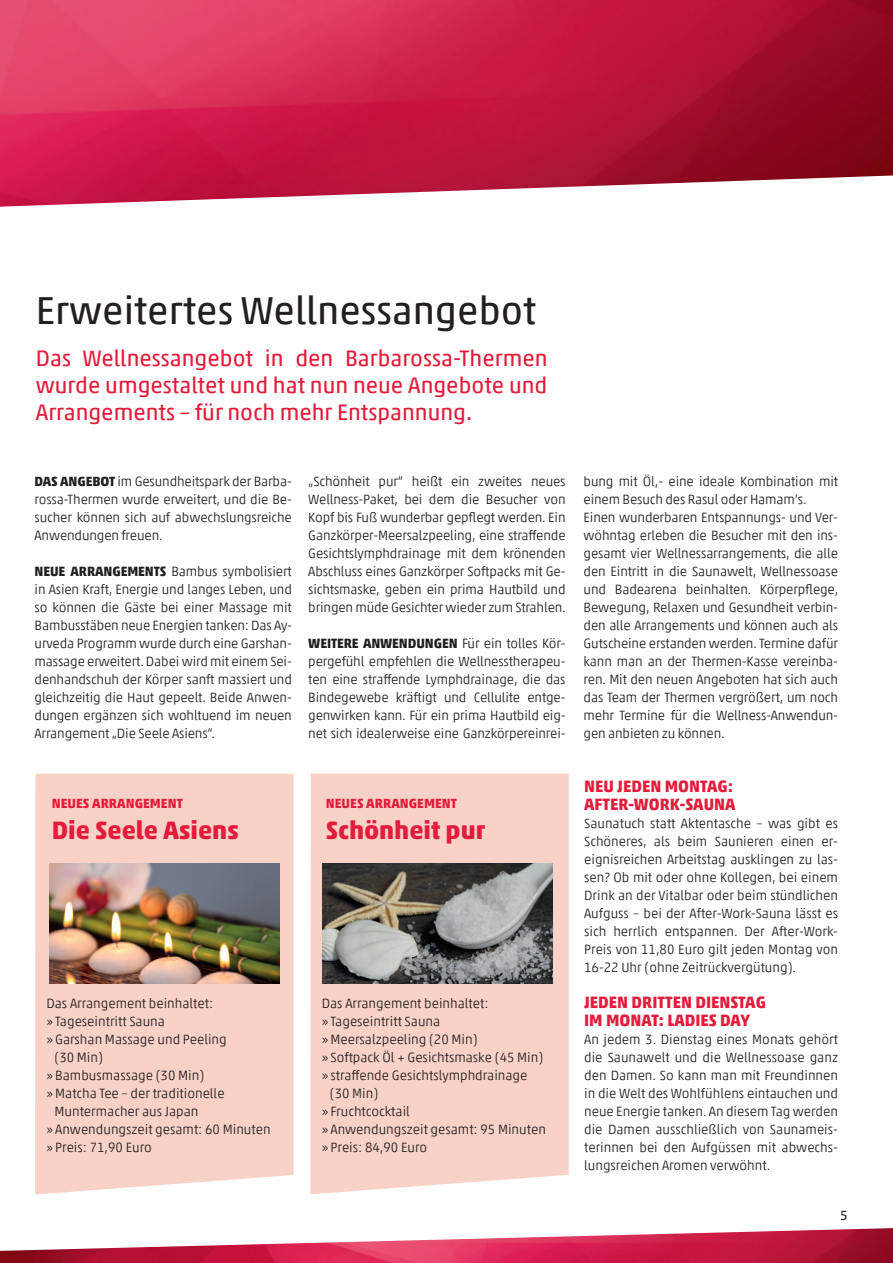
<style>
.page{position:relative;width:893px;height:1263px;background:#fff}
.page>*{position:absolute;margin:0;border:0;box-sizing:border-box;transform-origin:0 0}
.t1{font:39px "Akko Pro";color:#231f20}
.t2{font:700 25.5px "Akko Std";color:#e41c3b}
.t3{font:22.5px/27px "Akko Pro";color:#e41c3b;text-align:justify}
.t4{font:700 16.5px/18px "Akko Pro";color:#e41c3b}
.t5{font:300 13.5px/18px "Akko Pro";letter-spacing:-.01em;color:#231f20;text-align:justify}
.t6{font:700 13.5px "Akko Std";color:#e41c3b}
.t7{font:13.5px "Akko Std";color:#231f20}
.s1{font-family:"Akko Std";font-weight:700}
.s2{font-weight:700}
</style>
<div class="page">
<img style="left:0;top:1228px;width:893px;height:35px">
<img style="left:0;top:0;width:893px;height:207px">
<div style="left:35px;top:774px;width:258px;height:420px;background:#f9d2c7"></div>
<div style="left:310px;top:773px;width:259px;height:421px;background:#f9d2c7"></div>
<img style="left:323px;top:863px;width:230px;height:121px">
<img style="left:49px;top:863px;width:230px;height:121px">
<h1 class="t1" style="left:36px;top:287px;width:502px">Erweitertes Wellnessangebot</h1>
<h3 class="t3" style="left:36px;top:344px;width:513px">Das Wellnessangebot in den Barbarossa-Thermen wurde umgestaltet und hat nun neue Angebote und Arrangements – für noch mehr Entspannung.</h3>
<p class="t5" style="left:35px;top:472px;width:259px"><span class="s1">DAS ANGEBOT</span> im Gesundheitspark der Barba&shy;rossa-Thermen wurde erweitert, und die Be&shy;sucher können sich auf abwechslungsreiche Anwendungen freuen.</p>
<p class="t5" style="left:35px;top:562px;width:259px"><span class="s2">NEUE ARRANGEMENTS</span> Bambus symbolisiert in Asien Kraft, Energie und langes Leben, und so können die Gäste bei einer Massage mit Bambusstäben neue Energien tanken: Das Ay&shy;urveda Programm wurde durch eine Garshan&shy;massage erweitert. Dabei wird mit einem Sei&shy;denhandschuh der Körper sanft massiert und gleichzeitig die Haut gepeelt. Beide Anwen&shy;dungen ergänzen sich wohltuend im neuen Arrangement „Die Seele Asiens“.</p>
<p class="t5" style="left:308px;top:472px;width:259px">„Schönheit pur“ heißt ein zweites neues Wellness-Paket, bei dem die Besucher von Kopf bis Fuß wunderbar gepflegt werden. Ein Ganzkörper-Meersalzpeeling, eine straffende Gesichtslymphdrainage mit dem krönenden Abschluss eines Ganzkörper Softpacks mit Ge&shy;sichtsmaske, geben ein prima Hautbild und bringen müde Gesichter wieder zum Strahlen.</p>
<p class="t5" style="left:308px;top:634px;width:259px"><span class="s2">WEITERE ANWENDUNGEN</span> Für ein tolles Kör&shy;pergefühl empfehlen die Wellnesstherapeu&shy;ten eine straffende Lymphdrainage, die das Bindegewebe kräftigt und Cellulite entge&shy;genwirken kann. Für ein prima Hautbild eig&shy;net sich idealerweise eine Ganzkörpereinrei-</p>
<p class="t6" style="left:52px;top:795px;width:133px">NEUES ARRANGEMENT</p>
<h2 class="t2" style="left:52px;top:814px;width:189px">Die Seele Asiens</h2>
<p class="t6" style="left:326px;top:795px;width:133px">NEUES ARRANGEMENT</p>
<h2 class="t2" style="left:326px;top:814px;width:161px">Schönheit pur</h2>
<p class="t5" style="left:46px;top:994px;width:168px">Das Arrangement beinhaltet:</p>
<p class="t5" style="left:46px;top:1012px;width:120px">» Tageseintritt Sauna</p>
<p class="t5" style="left:46px;top:1030px;width:182px">» Garshan Massage und Peeling</p>
<p class="t5" style="left:54px;top:1048px;width:50px">(30 Min)</p>
<p class="t5" style="left:46px;top:1066px;width:159px">» Bambusmassage (30 Min)</p>
<p class="t5" style="left:46px;top:1084px;width:180px">» Matcha Tee – der traditionelle</p>
<p class="t5" style="left:54px;top:1102px;width:146px">Muntermacher aus Japan</p>
<p class="t5" style="left:46px;top:1120px;width:226px">» Anwendungszeit gesamt: 60 Minuten</p>
<p class="t5" style="left:46px;top:1138px;width:107px">» Preis: 71,90 Euro</p>
<p class="t5" style="left:322px;top:994px;width:168px">Das Arrangement beinhaltet:</p>
<p class="t5" style="left:322px;top:1012px;width:120px">» Tageseintritt Sauna</p>
<p class="t5" style="left:322px;top:1030px;width:157px">» Meersalzpeeling (20 Min)</p>
<p class="t5" style="left:322px;top:1048px;width:223px">» Softpack Öl + Gesichtsmaske (45 Min)</p>
<p class="t5" style="left:322px;top:1066px;width:207px">» straffende Gesichtslymphdrainage</p>
<p class="t5" style="left:330px;top:1084px;width:50px">(30 Min)</p>
<p class="t5" style="left:322px;top:1102px;width:90px">» Fruchtcocktail</p>
<p class="t5" style="left:322px;top:1120px;width:226px">» Anwendungszeit gesamt: 95 Minuten</p>
<p class="t5" style="left:322px;top:1138px;width:107px">» Preis: 84,90 Euro</p>
<p class="t5" style="left:584px;top:472px;width:256px;text-align:left">bung mit Öl,- eine ideale Kombination mit einem Besuch des Rasul oder Hamam‘s.<br>Einen wunderbaren Entspannungs- und Ver&shy;wöhntag erleben die Besucher mit den ins&shy;gesamt vier Wellnessarrangements, die alle den Eintritt in die Saunawelt, Wellnessoase und Badearena beinhalten. Körperpflege, Bewegung, Relaxen und Gesundheit verbin&shy;den alle Arrangements und können auch als Gutscheine erstanden werden. Termine dafür kann man an der Thermen-Kasse vereinba&shy;ren. Mit den neuen Angeboten hat sich auch das Team der Thermen vergrößert, um noch mehr Termine für die Wellness-Anwendun&shy;gen anbieten zu können.</p>
<p class="t4" style="left:584px;top:777px;width:153px">NEU JEDEN MONTAG:<br>AFTER-WORK-SAUNA</p>
<p class="t5" style="left:584px;top:814px;width:255px">Saunatuch statt Aktentasche – was gibt es Schöneres, als beim Saunieren einen er&shy;eignisreichen Arbeitstag ausklingen zu las&shy;sen? Ob mit oder ohne Kollegen, bei einem Drink an der Vitalbar oder beim stündlichen Aufguss – bei der After-Work-Sauna lässt es sich herrlich entspannen. Der After-Work-Preis von 11,80 Euro gilt jeden Montag von 16-22 Uhr (ohne Zeitrückvergütung).</p>
<p class="t4" style="left:584px;top:993px;width:183px">JEDEN DRITTEN DIENSTAG<br>IM MONAT: LADIES DAY</p>
<p class="t5" style="left:584px;top:1030px;width:255px">An jedem 3. Dienstag eines Monats gehört die Saunawelt und die Wellnessoase ganz den Damen. So kann man mit Freundinnen in die Welt des Wohlfühlens eintauchen und neue Energie tanken. An diesem Tag werden die Damen ausschließlich von Saunameis&shy;terinnen bei den Aufgüssen mit abwechs&shy;lungsreichen Aromen verwöhnt.</p>
<p class="t7" style="left:840px;top:1207px;width:9px">5</p>
</div>
